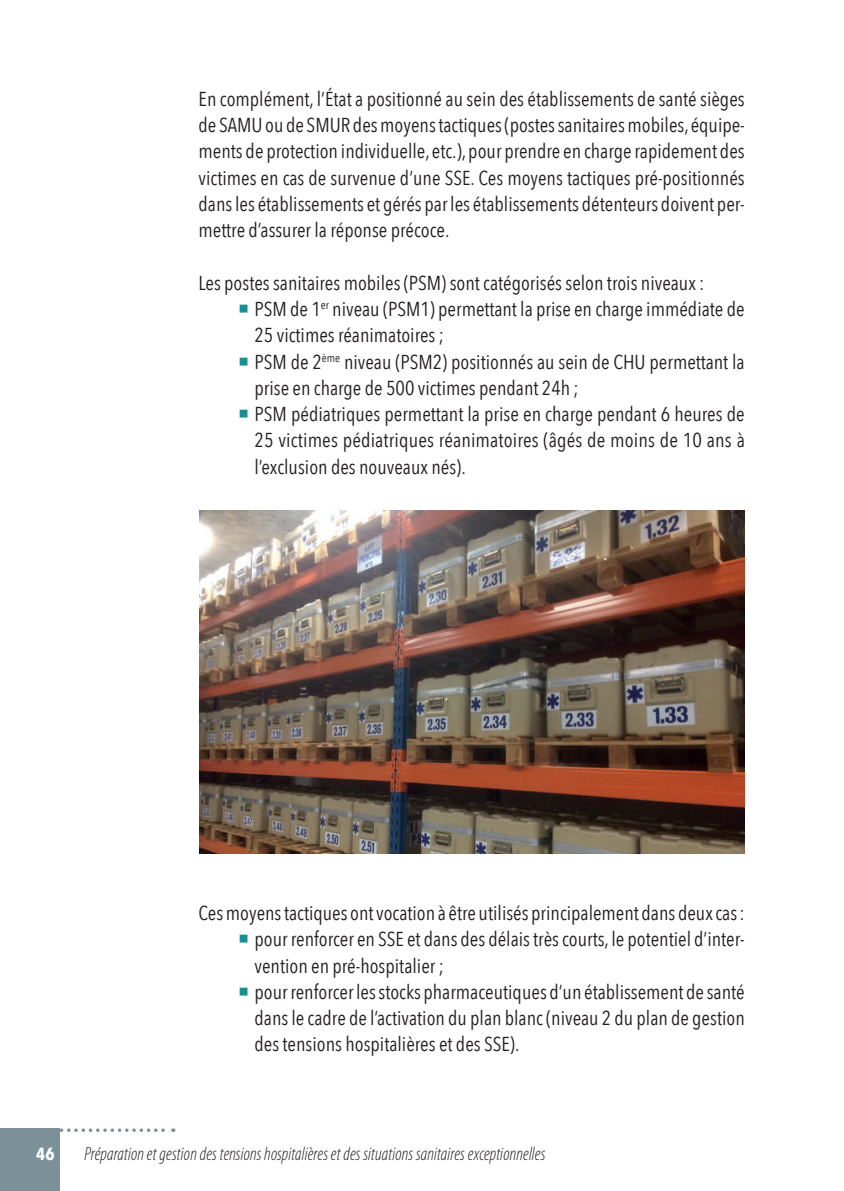
<style>
.page{position:relative;width:844px;height:1191px;background:#fff}
.page>*{position:absolute;margin:0;border:0;box-sizing:border-box;transform-origin:0 0}
.t1{font:20.12px/26.2px "Avenir Next Condensed";color:#231f20}
.t2{font:italic 300 condensed 19.25px "Myriad Pro";letter-spacing:.005em;color:#231f20;scale:.95 1}
.t3{font:700 17.5px "Avenir Next Condensed";color:#fff}
</style>
<div class="page">
<svg style="left:60px;top:1128px;width:114px;height:4px"></svg>
<div style="left:0;top:1128px;width:60px;height:63px;background:#7b9097"></div>
<img style="left:199px;top:510px;width:545px;height:343px">
<p class="t1" style="left:198px;top:86px;width:547px;text-align:justify">En complément, l’État a positionné au sein des établissements de santé sièges de SAMU ou de SMUR des moyens tactiques (postes sanitaires mobiles, équipe&shy;ments de protection individuelle, etc.), pour prendre en charge rapidement des victimes en cas de survenue d’une SSE. Ces moyens tactiques pré-positionnés dans les établissements et gérés par les établissements détenteurs doivent per&shy;mettre d’assurer la réponse précoce.</p>
<p class="t1" style="left:254px;top:269px;width:492px;text-indent:-56px">Les postes sanitaires mobiles (PSM) sont catégorisés selon trois niveaux :<br>PSM de 1<sup>er</sup> niveau (PSM1) permettant la prise en charge immédiate de 25 victimes réanimatoires ;<br>PSM de 2<sup>ème</sup> niveau (PSM2) positionnés au sein de CHU permettant la prise en charge de 500 victimes pendant 24h ;<br>PSM pédiatriques permettant la prise en charge pendant 6 heures de 25 victimes pédiatriques réanimatoires (âgés de moins de 10 ans à l’exclusion des nouveaux nés).</p>
<p class="t1" style="left:254px;top:899px;width:491px;text-indent:-56px">Ces moyens tactiques ont vocation à être utilisés principalement dans deux cas: pour renforcer en SSE et dans des délais très courts, le potentiel d’inter&shy;vention en pré-hospitalier ;<br>pour renforcer les stocks pharmaceutiques d’un établissement de santé dans le cadre de l’activation du plan blanc (niveau 2 du plan de gestion des tensions hospitalières et des SSE).</p>
<p class="t3" style="left:36px;top:1143px;width:20px">46</p>
<p class="t2" style="left:84px;top:1142px;width:486px">Préparation et gestion des tensions hospitalières et des situations sanitaires exceptionnelles</p>
</div>
